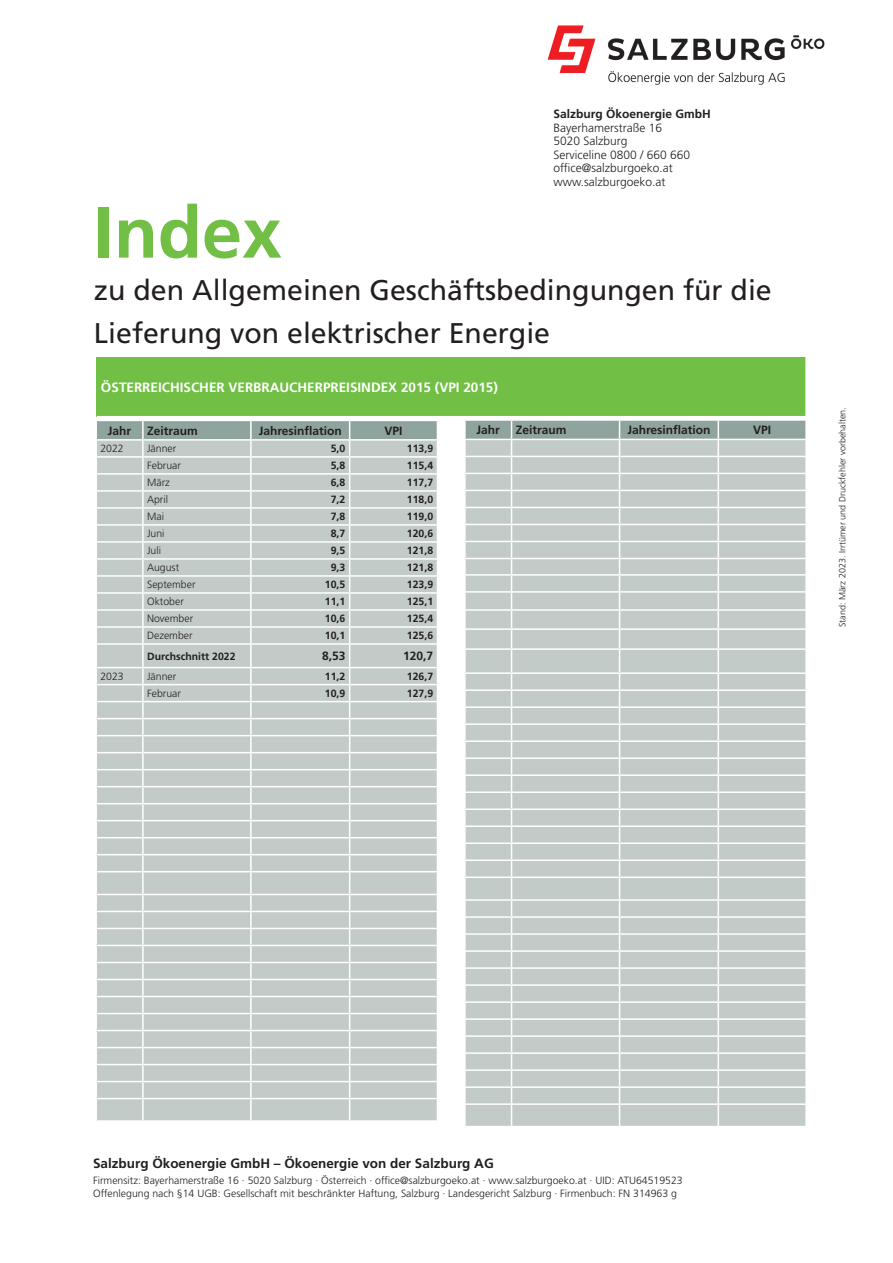
<style>
.page{position:relative;width:893px;height:1263px;background:#fff}
.page>*{position:absolute;margin:0;border:0;box-sizing:border-box;transform-origin:0 0}
.t1{font:700 72px "Frutiger LT Std";color:#71bf44}
.t2{font:28.5px "Frutiger LT Std";color:#231f20}
.t3{font:700 13.5px "Frutiger LT Std";color:#fff}
.t4{font:700 13.5px "Frutiger LT Std";color:#231f20}
.t5{font:300 12px "Frutiger LT Std";color:#231f20}
.t6{font:700 12px "Frutiger LT Std";color:#231f20}
.t7{font:300 10.5px "Frutiger LT Std";color:#231f20}
.t8{font:700 10.5px "Frutiger LT Std";color:#231f20}
.t9{font:300 9px "Frutiger LT Std";color:#231f20}
</style>
<div class="page">
<div style="left:97px;top:357px;width:709px;height:60px;background:#71bf44"></div>
<hr style="left:805px;top:357px;width:2px;height:59px;background:#fff">
<hr style="left:97px;top:416px;width:710px;height:1px;background:#fff">
<img style="left:547px;top:25px;width:278px;height:60px">
<svg style="left:96px;top:420px;width:341px;height:700px;background:#c6cfcc"></svg>
<svg style="left:465px;top:420px;width:341px;height:706px;background:#c6cfcc"></svg>
<hr style="left:805px;top:1105px;width:2px;height:21px;background:#fff">
<p class="t6" style="left:553px;top:107px;width:159px">Salzburg Ökoenergie GmbH</p>
<p class="t5" style="left:553px;top:121px;width:110px">Bayerhamerstraße 16</p>
<p class="t5" style="left:553px;top:134px;width:76px">5020 Salzburg</p>
<p class="t5" style="left:553px;top:148px;width:138px">Serviceline 0800 / 660 660</p>
<p class="t5" style="left:553px;top:161px;width:121px">office@salzburgoeko.at</p>
<p class="t5" style="left:553px;top:175px;width:114px">www.salzburgoeko.at</p>
<p class="t1" style="left:94px;top:190px;width:190px">Index</p>
<p class="t2" style="left:94px;top:274px;width:679px">zu den Allgemeinen Geschäftsbedingungen für die</p>
<p class="t2" style="left:94px;top:316px;width:458px">Lieferung von elektrischer Energie</p>
<p class="t3" style="left:101px;top:379px;width:398px">ÖSTERREICHISCHER VERBRAUCHERPREISINDEX 2015 (VPI 2015)</p>
<p class="t6" style="left:108px;top:423px;width:25px">Jahr</p>
<p class="t6" style="left:147px;top:423px;width:52px">Zeitraum</p>
<p class="t6" style="left:259px;top:423px;width:85px">Jahresinflation</p>
<p class="t6" style="left:385px;top:423px;width:20px">VPI</p>
<p class="t7" style="left:100px;top:443px;width:25px">2022</p>
<p class="t7" style="left:147px;top:443px;width:31px">Jänner</p>
<p class="t8" style="left:331px;top:442px;width:16px">5,0</p>
<p class="t8" style="left:407px;top:442px;width:28px">113,9</p>
<p class="t7" style="left:147px;top:460px;width:35px">Februar</p>
<p class="t8" style="left:331px;top:459px;width:16px">5,8</p>
<p class="t8" style="left:407px;top:459px;width:28px">115,4</p>
<p class="t7" style="left:147px;top:477px;width:24px">März</p>
<p class="t8" style="left:331px;top:476px;width:16px">6,8</p>
<p class="t8" style="left:407px;top:476px;width:28px">117,7</p>
<p class="t7" style="left:147px;top:494px;width:22px">April</p>
<p class="t8" style="left:331px;top:493px;width:16px">7,2</p>
<p class="t8" style="left:407px;top:493px;width:28px">118,0</p>
<p class="t7" style="left:147px;top:511px;width:18px">Mai</p>
<p class="t8" style="left:331px;top:510px;width:16px">7,8</p>
<p class="t8" style="left:407px;top:510px;width:28px">119,0</p>
<p class="t7" style="left:147px;top:528px;width:19px">Juni</p>
<p class="t8" style="left:331px;top:527px;width:16px">8,7</p>
<p class="t8" style="left:407px;top:527px;width:28px">120,6</p>
<p class="t7" style="left:147px;top:545px;width:15px">Juli</p>
<p class="t8" style="left:331px;top:544px;width:16px">9,5</p>
<p class="t8" style="left:407px;top:544px;width:28px">121,8</p>
<p class="t7" style="left:147px;top:562px;width:34px">August</p>
<p class="t8" style="left:331px;top:561px;width:16px">9,3</p>
<p class="t8" style="left:407px;top:561px;width:28px">121,8</p>
<p class="t7" style="left:147px;top:579px;width:50px">September</p>
<p class="t8" style="left:325px;top:579px;width:22px">10,5</p>
<p class="t8" style="left:407px;top:579px;width:28px">123,9</p>
<p class="t7" style="left:147px;top:596px;width:38px">Oktober</p>
<p class="t8" style="left:325px;top:596px;width:22px">11,1</p>
<p class="t8" style="left:407px;top:596px;width:28px">125,1</p>
<p class="t7" style="left:147px;top:613px;width:48px">November</p>
<p class="t8" style="left:325px;top:613px;width:22px">10,6</p>
<p class="t8" style="left:407px;top:613px;width:28px">125,4</p>
<p class="t7" style="left:147px;top:630px;width:47px">Dezember</p>
<p class="t8" style="left:325px;top:630px;width:22px">10,1</p>
<p class="t8" style="left:407px;top:630px;width:28px">125,6</p>
<p class="t8" style="left:147px;top:650px;width:90px">Durchschnitt 2022</p>
<p class="t6" style="left:322px;top:649px;width:25px">8,53</p>
<p class="t6" style="left:403px;top:649px;width:32px">120,7</p>
<p class="t7" style="left:100px;top:670px;width:25px">2023</p>
<p class="t7" style="left:147px;top:670px;width:31px">Jänner</p>
<p class="t8" style="left:325px;top:670px;width:22px">11,2</p>
<p class="t8" style="left:407px;top:670px;width:28px">126,7</p>
<p class="t7" style="left:147px;top:687px;width:35px">Februar</p>
<p class="t8" style="left:325px;top:687px;width:22px">10,9</p>
<p class="t8" style="left:407px;top:687px;width:28px">127,9</p>
<p class="t6" style="left:477px;top:423px;width:25px">Jahr</p>
<p class="t6" style="left:516px;top:423px;width:52px">Zeitraum</p>
<p class="t6" style="left:627px;top:423px;width:85px">Jahresinflation</p>
<p class="t6" style="left:753px;top:423px;width:20px">VPI</p>
<p class="t9" style="left:837px;top:627px;width:222px;rotate:-90deg">Stand: März 2023. Irrtümer und Druckfehler vorbehalten.</p>
<p class="t4" style="left:93px;top:1155px;width:402px">Salzburg Ökoenergie GmbH – Ökoenergie von der Salzburg AG</p>
<p class="t7" style="left:93px;top:1175px;width:591px">Firmensitz: Bayerhamerstraße 16 · 5020 Salzburg · Österreich · office@salzburgoeko.at · www.salzburgoeko.at · UID: ATU64519523</p>
<p class="t7" style="left:93px;top:1187px;width:585px">Offenlegung nach §14 UGB: Gesellschaft mit beschränkter Haftung, Salzburg · Landesgericht Salzburg · Firmenbuch: FN 314963 g</p>
</div>
